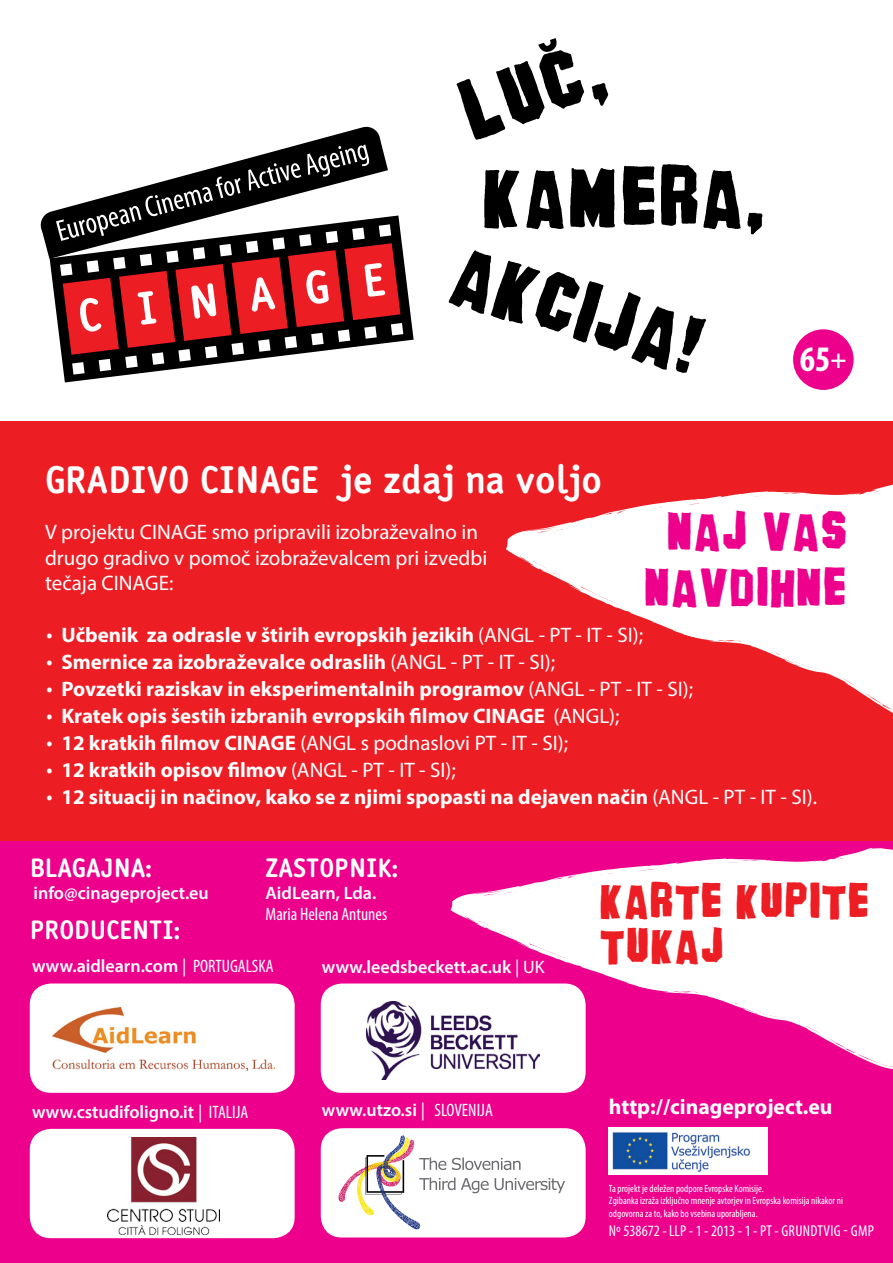
<style>
.page{position:relative;width:893px;height:1263px;background:#fff}
.page>*{position:absolute;margin:0;border:0;box-sizing:border-box;transform-origin:0 0}
.t1{font:72px "banhart black";letter-spacing:-.1em;color:#000}
.t2{font:46.2px/55.3px "banhart black";letter-spacing:-.1em;color:#ec008c;text-align:center}
.t3{font:42px/45px "banhart black";letter-spacing:-.1em;color:#ed1d24}
.t4{font:700 39px "Saturday Sans ICG";color:#fff}
.t5{font:700 condensed 36px "Myriad Pro";color:#fff}
.t6{font:700 27px "Saturday Sans ICG";color:#fff}
.t7{font:700 21.6px "Myriad Pro";color:#fff}
.t8{font:700 21px/27px "Myriad Pro";color:#fff}
.t9{font:21px/25.2px "Myriad Pro";color:#fff}
.t10{font:600 18px "Myriad Pro";color:#fff}
.t11{font:condensed 18px "Myriad Pro";color:#fff}
.t12{font:condensed 15.75px "Myriad Pro";color:#fff}
.t13{font:condensed 10.5px/12.6px "Myriad Pro";color:#fff}
.s1{font-size:27px}
.s2{font-weight:400}
.s3{font-weight:400;font-stretch:condensed}
</style>
<div class="page">
<div style="left:0;top:421px;width:893px;height:421px;background:#ed1d24"></div>
<svg style="left:506px;top:484px;width:387px;height:229px;fill:#fff"></svg>
<svg style="left:569px;top:578px;width:3px;height:7px"></svg>
<svg style="left:846px;top:677px;width:10px;height:6px"></svg>
<svg style="left:819px;top:667px;width:11px;height:8px"></svg>
<svg style="left:768px;top:646px;width:11px;height:4px"></svg>
<svg style="left:549px;top:530px;width:16px;height:4px"></svg>
<svg style="left:776px;top:498px;width:12px;height:1px"></svg>
<div style="left:0;top:842px;width:893px;height:421px;background:#ec008c"></div>
<svg style="left:451px;top:848px;width:442px;height:221px;fill:#fff"></svg>
<svg style="left:516px;top:936px;width:3px;height:6px"></svg>
<svg style="left:808px;top:1024px;width:11px;height:6px"></svg>
<svg style="left:780px;top:1016px;width:11px;height:6px"></svg>
<svg style="left:726px;top:996px;width:11px;height:4px"></svg>
<svg style="left:496px;top:893px;width:16px;height:3px"></svg>
<svg style="left:734px;top:864px;width:13px;height:1px"></svg>
<div style="left:30px;top:983px;width:265px;height:110px;background:#fff;border-radius:21px"></div>
<img style="left:52px;top:1007px;width:223px;height:64px">
<div style="left:321px;top:983px;width:265px;height:110px;background:#fff;border-radius:21px"></div>
<img style="left:366px;top:1001px;width:173px;height:78px">
<div style="left:30px;top:1129px;width:265px;height:109px;background:#fff;border-radius:21px"></div>
<img style="left:108px;top:1137px;width:111px;height:97px">
<div style="left:321px;top:1128px;width:265px;height:109px;background:#fff;border-radius:21px"></div>
<svg style="left:338px;top:1135px;width:227px;height:94px"></svg>
<img style="left:609px;top:1127px;width:158px;height:48px">
<svg style="left:64px;top:253px;width:350px;height:129px"></svg>
<svg style="left:40px;top:126px;width:363px;height:249px"></svg>
<div style="left:793px;top:329px;width:61px;height:61px;background:#ec008c;border-radius:50%"></div>
<svg style="left:538px;top:38px;width:19px;height:13px"></svg>
<h1 class="t1" style="left:443px;top:72px;width:156px;rotate:-20deg">LUC,</h1>
<h1 class="t1" style="left:477px;top:149px;width:293px">KAMERA,</h1>
<h1 class="t1" style="left:465px;top:225px;width:265px;rotate:17deg">AKCIJA!</h1>
<h3 class="t5" style="left:800px;top:337px;width:48px">65<span class="s1">+</span></h3>
<h3 class="t4" style="left:45px;top:458px;width:559px">GRADIVO CINAGE je zdaj na voljo</h3>
<p class="t9" style="left:45px;top:519px;width:444px">V projektu CINAGE smo pripravili izobraževalno in drugo gradivo v pomoč izobraževalcem pri izvedbi tečaja CINAGE:</p>
<p class="t8" style="left:45px;top:621px;width:773px"><sup>.</sup> Učbenik za odrasle v štirih evropskih jezikih <span class="s2">(ANGL - PT - IT - SI);<br></span><sup>.</sup> Smernice za izobraževalce odraslih <span class="s2">(ANGL - PT - IT - SI);<br></span><sup>.</sup> Povzetki raziskav in eksperimentalnih programov <span class="s2">(ANGL - PT - IT - SI);<br></span><sup>.</sup> Kratek opis šestih izbranih evropskih filmov CINAGE <span class="s2">(ANGL);<br></span><sup>.</sup> 12 kratkih filmov CINAGE <span class="s2">(ANGL s podnaslovi PT - IT - SI);<br></span><sup>.</sup> 12 kratkih opisov filmov <span class="s2">(ANGL - PT - IT - SI);<br></span><sup>.</sup> 12 situacij in načinov, kako se z njimi spopasti na dejaven način <span class="s2">(ANGL - PT - IT - SI).</span></p>
<h2 class="t2" style="left:641px;top:502px;width:210px">NAJ VAS<br>NAVDIHNE</h2>
<p class="t6" style="left:30px;top:853px;width:124px">BLAGAJNA:</p>
<p class="t10" style="left:33px;top:881px;width:177px">info@cinageproject.eu</p>
<p class="t6" style="left:30px;top:914px;width:152px">PRODUCENTI:</p>
<p class="t6" style="left:266px;top:853px;width:135px">ZASTOPNIK:</p>
<p class="t10" style="left:266px;top:881px;width:112px">AidLearn, Lda.</p>
<p class="t11" style="left:266px;top:903px;width:123px">Maria Helena Antunes</p>
<p class="t10" style="left:32px;top:954px;width:243px">www.aidlearn.com <span class="s2">|</span> <span class="s3">PORTUGALSKA</span></p>
<p class="t10" style="left:322px;top:955px;width:224px">www.leedsbeckett.ac.uk <span class="s2">| UK</span></p>
<p class="t10" style="left:32px;top:1100px;width:218px">www.cstudifoligno.it <span class="s2">|</span> <span class="s3">ITALIJA</span></p>
<p class="t10" style="left:322px;top:1099px;width:172px">www.utzo.si <span class="s2">|</span> <span class="s3">SLOVENIJA</span></p>
<h3 class="t3" style="left:597px;top:876px;width:276px">KARTE KUPITE<br>TUKAJ</h3>
<p class="t7" style="left:609px;top:1092px;width:225px">http://cinageproject.eu</p>
<p class="t13" style="left:609px;top:1182px;width:236px">Ta projekt je deležen podpore Evropske Komisije.<br>Zgibanka izraža izključno mnenje avtorjev in Evropska komisija nikakor ni odgovorna za to, kako bo vsebina uporabljena.</p>
<p class="t12" style="left:609px;top:1221px;width:267px">Nº 538672 - LLP - 1 - 2013 - 1 - PT - GRUNDTVIG - GMP</p>
</div>
